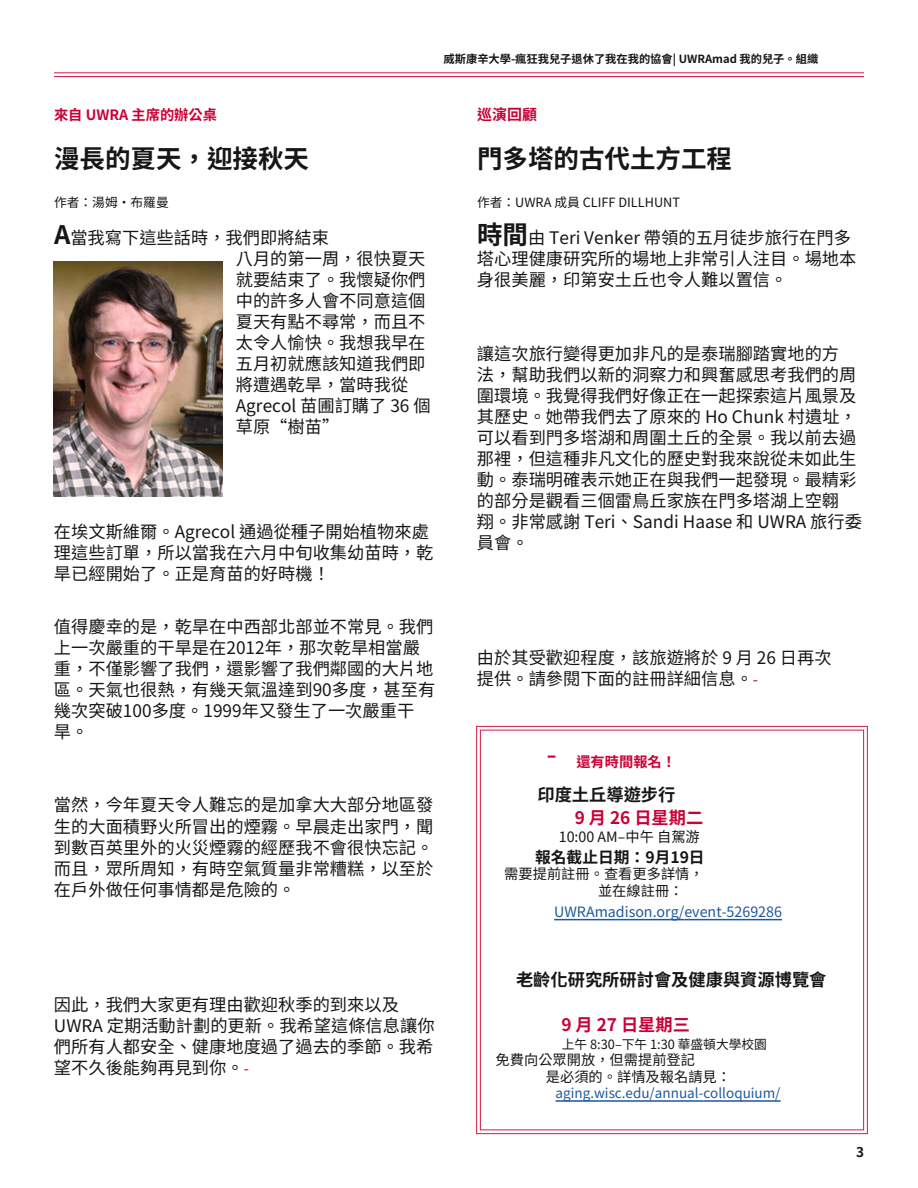
<style>
.page{position:relative;width:918px;height:1188px;background:#fff}
.page>*{position:absolute;margin:0;border:0;box-sizing:border-box;transform-origin:0 0}
.t1{font:700 25.5px "Noto Sans CJ Ktc";color:#171615}
.t2{font:17.25px/21px "Noto Sans CJ Ktc";color:#171615}
.t3{font:700 17.25px "Noto Sans CJ Ktc";color:#171615}
.t4{font:700 17.25px "Noto Sans CJ Ktc";color:#ca0036}
.t5{font:700 15.75px "Noto Sans CJ Ktc";color:#171615}
.t6{font:700 15px "Noto Sans CJ Ktc";color:#ca0036}
.t7{font:14.25px/16.5px "Noto Sans CJ Ktc";color:#171615}
.t8{font:14.25px "Noto Sans CJ Ktc";color:#1d589b}
.t9{font:700 14.25px "Noto Sans CJ Ktc";color:#ca0036}
.t10{font:13.5px "Noto Sans CJ Ktc";color:#1d589b}
.t11{font:700 13.5px "Noto Sans CJ Ktc";color:#171615}
.t12{font:12.75px "Noto Sans CJ Ktc";color:#171615}
.t13{font:700 11.25px "Noto Sans CJ Ktc";color:#171615}
.s1{font-weight:700;font-size:25.5px}
.s2{font-size:15px;color:#ca0036}
.s3{font-weight:400;font-size:30px}
</style>
<div class="page">
<hr style="left:54px;top:72px;width:810px;height:1px;background:#cd1141">
<hr style="left:54px;top:76px;width:810px;height:1px;background:#cd1141">
<svg style="left:476px;top:726px;width:392px;height:408px"></svg>
<div style="left:480px;top:730px;width:384px;height:400px;border:1px solid #cf1e45"></div>
<img style="left:53px;top:261px;width:170px;height:235px">
<hr style="left:554px;top:919px;width:130px;height:1px;background:#1d589b">
<hr style="left:684px;top:919px;width:98px;height:1px;background:#1d589b">
<hr style="left:556px;top:1100px;width:99px;height:2px;background:#1d589b">
<hr style="left:655px;top:1100px;width:48px;height:2px;background:#1d589b">
<hr style="left:703px;top:1100px;width:78px;height:2px;background:#1d589b">
<p class="t13" style="left:444px;top:50px;width:376px">威斯康⾟⼤學-瘋狂我兒⼦退休了我在我的協會| UWRAmad 我的兒⼦。組織</p>
<p class="t9" style="left:54px;top:103px;width:165px">來⾃ UWRA 主席的辦公桌</p>
<p class="t6" style="left:477px;top:102px;width:61px">巡演回顧</p>
<h1 class="t1" style="left:54px;top:138px;width:256px">漫⻑的夏天，迎接秋天</h1>
<h1 class="t1" style="left:477px;top:138px;width:256px">⾨多塔的古代⼟⽅⼯程</h1>
<p class="t12" style="left:54px;top:192px;width:116px">作者：湯姆·布羅曼</p>
<p class="t12" style="left:477px;top:192px;width:205px">作者：UWRA 成員 CLIFF DILLHUNT</p>
<p class="t2" style="left:236px;top:226px;width:196px;text-indent:-182px"><span class="s1">A</span>當我寫下這些話時，我們即將結束<br>⼋⽉的第⼀周，很快夏天就要結束了。我懷疑你們中的許多⼈會不同意這個夏天有點不尋常，⽽且不太令⼈愉快。我想我早在五⽉初就應該知道我們即將遭遇乾旱，當時我從<br>Agrecol 苗圃訂購了 36 個草原“樹苗”</p>
<p class="t2" style="left:477px;top:226px;width:381px"><span class="s1">時間</span>由 Teri Venker 帶領的五⽉徒步旅⾏在⾨多塔⼼理健康研究所的場地上⾮常引⼈注⽬。場地本⾝很美麗，印第安⼟丘也令⼈難以置信。</p>
<p class="t2" style="left:477px;top:342px;width:387px">讓這次旅⾏變得更加⾮凡的是泰瑞腳踏實地的⽅<br>法，幫助我們以新的洞察⼒和興奮感思考我們的周圍環境。我覺得我們好像正在⼀起探索這⽚⾵景及其歷史。她帶我們去了原來的 Ho Chunk 村遺址，可以看到⾨多塔湖和周圍⼟丘的全景。我以前去過那裡，但這種⾮凡⽂化的歷史對我來說從未如此⽣動。泰瑞明確表⽰她正在與我們⼀起發現。最精彩的部分是觀看三個雷⿃丘家族在⾨多塔湖上空翱<br>翔。⾮常感謝 Teri、Sandi Haase 和 UWRA 旅⾏委員會。</p>
<p class="t2" style="left:54px;top:520px;width:381px">在埃⽂斯維爾。Agrecol 通過從種⼦開始植物來處理這些訂單，所以當我在六⽉中旬收集幼苗時，乾旱已經開始了。正是育苗的好時機！</p>
<p class="t2" style="left:54px;top:615px;width:383px">值得慶幸的是，乾旱在中西部北部並不常⾒。我們上⼀次嚴重的⼲旱是在2012年，那次乾旱相當嚴重，不僅影響了我們，還影響了我們鄰國的⼤⽚地區。天氣也很熱，有幾天氣溫達到90多度，甚⾄有幾次突破100多度。1999年⼜發⽣了⼀次嚴重⼲旱。</p>
<p class="t2" style="left:54px;top:793px;width:381px;text-align:justify">當然，今年夏天令⼈難忘的是加拿⼤⼤部分地區發⽣的⼤⾯積野⽕所冒出的煙霧。早晨⾛出家⾨，聞到數百英⾥外的⽕災煙霧的經歷我不會很快忘記。⽽且，眾所周知，有時空氣質量⾮常糟糕，以⾄於在⼾外做任何事情都是危險的。</p>
<p class="t2" style="left:54px;top:993px;width:382px">因此，我們⼤家更有理由歡迎秋季的到來以及<br>UWRA 定期活動計劃的更新。我希望這條信息讓你們所有⼈都安全、健康地度過了過去的季節。我希望不久後能夠再⾒到你。<span class="s2">-</span></p>
<p class="t2" style="left:477px;top:646px;width:356px">由於其受歡迎程度，該旅遊將於 9 ⽉ 26 ⽇再次提供。請參閱下⾯的註冊詳細信息。<span class="s2">-</span></p>
<p class="t9" style="left:546px;top:750px;width:131px"><span class="s3">-</span> 還有時間報名！</p>
<p class="t3" style="left:537px;top:781px;width:139px">印度⼟丘導遊步⾏</p>
<p class="t4" style="left:575px;top:804px;width:130px">9 ⽉ 26 ⽇星期⼆</p>
<p class="t7" style="left:559px;top:827px;width:143px">10:00 AM‒中午 ⾃駕游</p>
<p class="t5" style="left:535px;top:845px;width:171px">報名截⽌⽇期：9⽉19⽇</p>
<p class="t7" style="left:598px;top:865px;width:107px;text-indent:-94px">需要提前註冊。查看更多詳情，並在線註冊：</p>
<p class="t8" style="left:554px;top:900px;width:229px">UWRAmadison.org/event-5269286</p>
<p class="t3" style="left:516px;top:966px;width:312px">⽼齡化研究所研討會及健康與資源博覽會</p>
<p class="t4" style="left:562px;top:1011px;width:130px">9 ⽉ 27 ⽇星期三</p>
<p class="t12" style="left:562px;top:1034px;width:207px">上午 8:30‒下午 1:30 華盛頓⼤學校園</p>
<p class="t7" style="left:546px;top:1051px;width:187px;text-indent:-50px">免費向公眾開放，但需提前登記<br>是必須的。詳情及報名請⾒：</p>
<p class="t10" style="left:556px;top:1083px;width:226px">aging.wisc.edu/annual-colloquium/</p>
<p class="t11" style="left:856px;top:1141px;width:9px">3</p>
</div>
